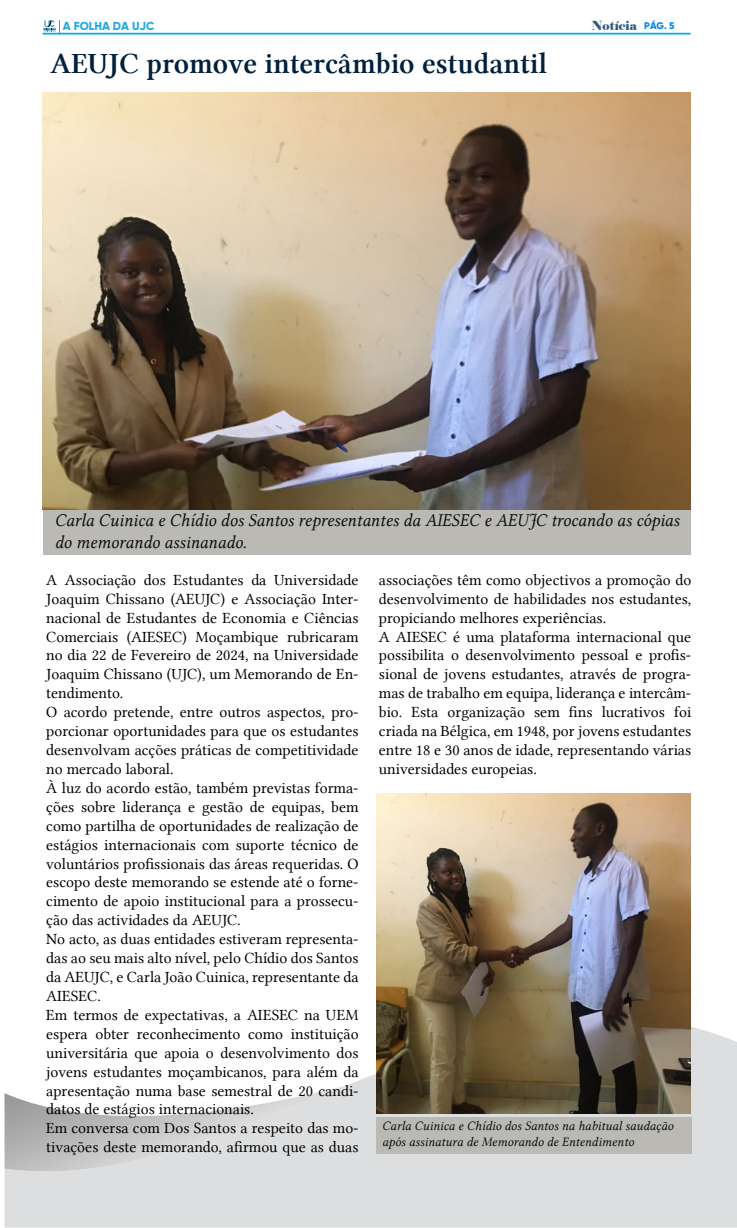
<style>
.page{position:relative;width:737px;height:1228px;background:#fff}
.page>*{position:absolute;margin:0;border:0;box-sizing:border-box;transform-origin:0 0}
.t1{font:29.66px "Lin Libertine Z";color:#00203c}
.t2{font:18.38px/22.1px "Lin Libertine I";color:#0f0f13}
.t3{font:15.75px/18.9px "Lin Libertine";color:#000}
.t4{font:13.12px/15.8px "Lin Libertine I";color:#0f0f13}
.t5{font:12.42px "Elephant";color:#2d5980}
.t6{font:800 11.64px "Gilroy";color:#25a9e0}
.s1{font-family:"Gilroy";font-weight:800;font-size:9.62px;color:#0085e8}
</style>
<div class="page">
<svg style="left:5px;top:1017px;width:732px;height:210px;fill:#dddedf"></svg>
<hr style="left:42px;top:33px;width:648px;height:2px;background:#00aeef">
<svg style="left:44px;top:20px;width:16px;height:12px"></svg>
<div style="left:376px;top:1117px;width:315px;height:36px;background:#bab9b3"></div>
<div style="left:43px;top:509px;width:647px;height:45px;background:#bab9b3"></div>
<img style="left:43px;top:92px;width:647px;height:417px">
<img style="left:376px;top:793px;width:314px;height:319px">
<p class="t6" style="left:63px;top:18px;width:93px">A FOLHA DA UJC</p>
<p class="t5" style="left:591px;top:17px;width:85px">Notícia <span class="s1">PÁG. 5</span></p>
<h1 class="t1" style="left:51px;top:46px;width:498px">AEUJC promove intercâmbio estudantil</h1>
<p class="t2" style="left:55px;top:510px;width:626px">Carla Cuinica e Chídio dos Santos representantes da AIESEC e AEUJC trocando as cópias do memorando assinanado.</p>
<p class="t3" style="left:46px;top:570px;width:314px">A Associação dos Estudantes da Universidade Joaquim Chissano (AEUJC) e Associação Inter&shy;nacional de Estudantes de Economia e Ciências Comerciais (AIESEC) Moçambique rubricaram no dia 22 de Fevereiro de 2024, na Universidade Joaquim Chissano (UJC), um Memorando de En&shy;tendimento.<br>O acordo pretende, entre outros aspectos, pro&shy;porcionar oportunidades para que os estudantes desenvolvam acções práticas de competitividade no mercado laboral.<br>À luz do acordo estão, também previstas forma&shy;ções sobre liderança e gestão de equipas, bem como partilha de oportunidades de realização de estágios internacionais com suporte técnico de voluntários profissionais das áreas requeridas. O escopo deste memorando se estende até o forne&shy;cimento de apoio institucional para a prossecu&shy;ção das actividades da AEUJC.<br>No acto, as duas entidades estiveram representa&shy;das ao seu mais alto nível, pelo Chídio dos Santos da AEUJC, e Carla João Cuinica, representante da AIESEC.<br>Em termos de expectativas, a AIESEC na UEM espera obter reconhecimento como instituição universitária que apoia o desenvolvimento dos jovens estudantes moçambicanos, para além da apresentação numa base semestral de 20 candi&shy;datos de estágios internacionais.<br>Em conversa com Dos Santos a respeito das mo&shy;tivações deste memorando, afirmou que as duas</p>
<p class="t3" style="left:379px;top:570px;width:314px">associações têm como objectivos a promoção do desenvolvimento de habilidades nos estudantes, propiciando melhores experiências.<br>A AIESEC é uma plataforma internacional que possibilita o desenvolvimento pessoal e profis&shy;sional de jovens estudantes, através de progra&shy;mas de trabalho em equipa, liderança e intercâm&shy;bio. Esta organização sem fins lucrativos foi criada na Bélgica, em 1948, por jovens estudantes entre 18 e 30 anos de idade, representando várias universidades europeias.</p>
<p class="t4" style="left:382px;top:1118px;width:292px">Carla Cuinica e Chídio dos Santos na habitual saudação após assinatura de Memorando de Entendimento</p>
</div>
